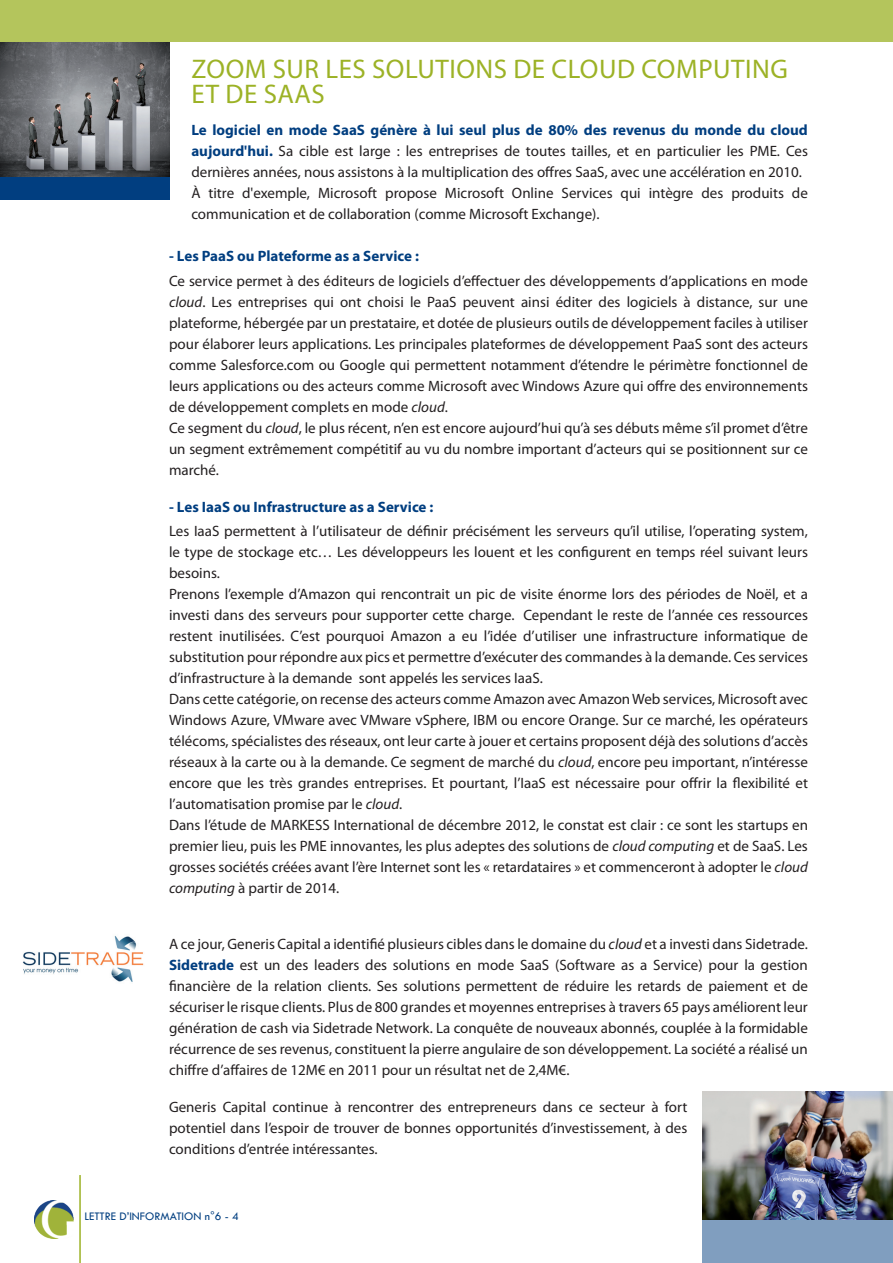
<style>
.page{position:relative;width:893px;height:1263px;background:#fff}
.page>*{position:absolute;margin:0;border:0;box-sizing:border-box;transform-origin:0 0}
.t1{font:27px "Myriad Pro";letter-spacing:.02em;color:#9cb226}
.t2{font:15px/21px "Myriad Pro";color:#231f20}
.t3{font:700 15px "Myriad Pro";color:#013e80}
.t4{font:12px "Tw Cen";color:#013e80}
.s1{font-weight:700;color:#013e80}
.s2{font-style:italic}
</style>
<div class="page">
<div style="left:0;top:0;width:893px;height:42px;background:#b4c55c"></div>
<div style="left:702px;top:1219px;width:191px;height:44px;background:#809ebf"></div>
<img style="left:702px;top:1092px;width:191px;height:127px">
<img style="left:0;top:42px;width:169px;height:136px">
<div style="left:0;top:178px;width:169px;height:22px;background:#013e80"></div>
<img style="left:22px;top:936px;width:122px;height:46px">
<img style="left:34px;top:1200px;width:40px;height:39px">
<hr style="left:79px;top:1175px;width:2px;height:88px;background:#9cb226">
<h1 class="t1" style="left:192px;top:52px;width:36px">Zoom</h1>
<h1 class="t1" style="left:273px;top:52px;width:67px">sur les</h1>
<h1 class="t1" style="left:372px;top:52px;width:79px">solutions</h1>
<h1 class="t1" style="left:513px;top:52px;width:147px">de Cloud comp</h1>
<h1 class="t1" style="left:713px;top:52px;width:33px">uting</h1>
<h1 class="t1" style="left:192px;top:77px;width:135px">et de SaaS</h1>
<p class="t2" style="left:191px;top:120px;width:618px"><span class="s1">Le logiciel en mode SaaS génère à lui seul plus de 80% des revenus du monde du cloud aujourd'hui.</span> Sa cible est large : les entreprises de toutes tailles, et en particulier les PME. Ces dernières années, nous assistons à la multiplication des offres SaaS, avec une accélération en 2010.<br>À titre d'exemple, Microsoft propose Microsoft Online Services qui intègre des produits de communication et de collaboration (comme Microsoft Exchange).</p>
<p class="t3" style="left:169px;top:246px;width:251px">- Les PaaS ou Plateforme as a Service :</p>
<p class="t2" style="left:169px;top:270px;width:640px">Ce service permet à des éditeurs de logiciels d’effectuer des développements d’applications en mode <span class="s2">cloud</span>. Les entreprises qui ont choisi le PaaS peuvent ainsi éditer des logiciels à distance, sur une plateforme, hébergée par un prestataire, et dotée de plusieurs outils de développement faciles à utiliser pour élaborer leurs applications. Les principales plateformes de développement PaaS sont des acteurs comme Salesforce.com ou Google qui permettent notamment d’étendre le périmètre fonctionnel de leurs applications ou des acteurs comme Microsoft avec Windows Azure qui offre des environnements de développement complets en mode <span class="s2">cloud</span>.<br>Ce segment du <span class="s2">cloud</span>, le plus récent, n’en est encore aujourd’hui qu’à ses débuts même s’il promet d’être un segment extrêmement compétitif au vu du nombre important d’acteurs qui se positionnent sur ce marché.</p>
<p class="t3" style="left:169px;top:497px;width:266px">- Les IaaS ou Infrastructure as a Service :</p>
<p class="t2" style="left:169px;top:521px;width:640px">Les IaaS permettent à l’utilisateur de définir précisément les serveurs qu’il utilise, l’operating system, le type de stockage etc… Les développeurs les louent et les configurent en temps réel suivant leurs besoins.<br>Prenons l’exemple d’Amazon qui rencontrait un pic de visite énorme lors des périodes de Noël, et a investi dans des serveurs pour supporter cette charge. Cependant le reste de l’année ces ressources restent inutilisées. C’est pourquoi Amazon a eu l’idée d’utiliser une infrastructure informatique de substitution pour répondre aux pics et permettre d’exécuter des commandes à la demande. Ces services d’infrastructure à la demande sont appelés les services IaaS.<br>Dans cette catégorie, on recense des acteurs comme Amazon avec Amazon Web services, Microsoft avec Windows Azure, VMware avec VMware vSphere, IBM ou encore Orange. Sur ce marché, les opérateurs télécoms, spécialistes des réseaux, ont leur carte à jouer et certains proposent déjà des solutions d’accès réseaux à la carte ou à la demande. Ce segment de marché du <span class="s2">cloud</span>, encore peu important, n’intéresse encore que les très grandes entreprises. Et pourtant, l’IaaS est nécessaire pour offrir la flexibilité et l’automatisation promise par le <span class="s2">cloud</span>.<br>Dans l’étude de MARKESS International de décembre 2012, le constat est clair : ce sont les startups en premier lieu, puis les PME innovantes, les plus adeptes des solutions de <span class="s2">cloud computing</span> et de SaaS. Les grosses sociétés créées avant l’ère Internet sont les « retardataires » et commenceront à adopter le <span class="s2">cloud computing</span> à partir de 2014.</p>
<p class="t2" style="left:169px;top:933px;width:640px;text-align:justify">A ce jour, Generis Capital a identifié plusieurs cibles dans le domaine du <span class="s2">cloud</span> et a investi dans Sidetrade.<br><span class="s1">Sidetrade</span> est un des leaders des solutions en mode SaaS (Software as a Service) pour la gestion financière de la relation clients. Ses solutions permettent de réduire les retards de paiement et de sécuriser le risque clients. Plus de 800 grandes et moyennes entreprises à travers 65 pays améliorent leur génération de cash via Sidetrade Network. La conquête de nouveaux abonnés, couplée à la formidable récurrence de ses revenus, constituent la pierre angulaire de son développement. La société a réalisé un chiffre d’affaires de 12M€ en 2011 pour un résultat net de 2,4M€.</p>
<p class="t2" style="left:169px;top:1096px;width:520px;text-align:justify">Generis Capital continue à rencontrer des entrepreneurs dans ce secteur à fort potentiel dans l’espoir de trouver de bonnes opportunités d’investissement, à des conditions d’entrée intéressantes.</p>
<p class="t4" style="left:84px;top:1208px;width:156px">LETTRE D’INFORMATION n°6 - 4</p>
</div>
